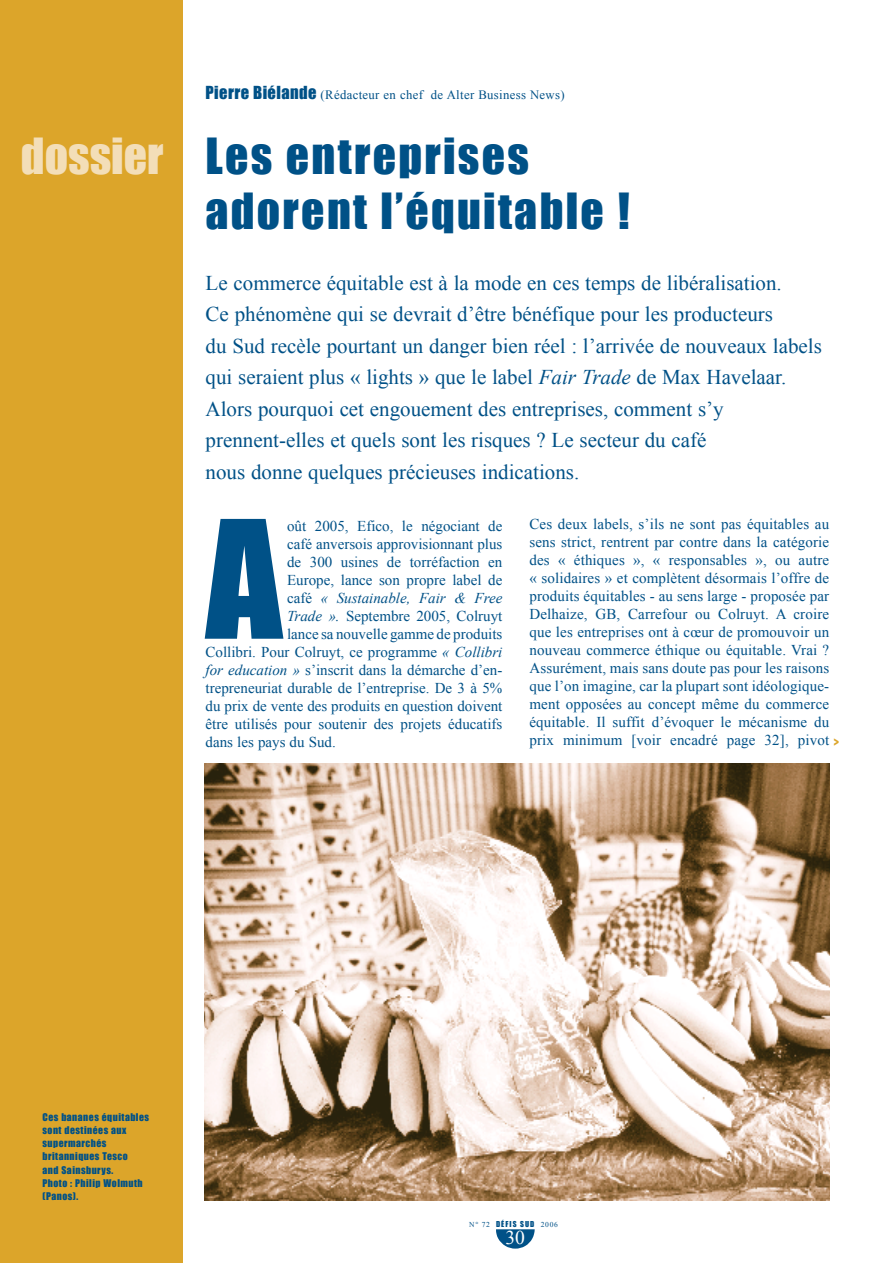
<style>
.page{position:relative;width:893px;height:1263px;background:#fff}
.page>*{position:absolute;margin:0;border:0;box-sizing:border-box;transform-origin:0 0}
.t1{font:151.5px "Impact";color:#005187}
.t2{font:45.75px/54.9px "Impact";letter-spacing:.05em;color:#005187}
.t3{font:45.75px "Impact";color:#f3deb8}
.t4{font:21px/31.5px "Times New Roman";color:#005187}
.t5{font:19.5px "Times New Roman";color:#fff}
.t6{font:15px/18px "Times New Roman";letter-spacing:.01em;color:#005187}
.t7{font:italic 15px "Times New Roman";color:#005187}
.t8{font:12.75px "Times New Roman";letter-spacing:.025em;color:#005187}
.t9{font:9.75px/13.2px "Impact";letter-spacing:.05em;color:#005187}
.t10{font:7.5px "Times New Roman";letter-spacing:.09em;color:#005187}
.s1{font-family:"Impact";font-size:16.5px}
.s2{font-style:italic}
.s3{font-style:normal}
.s4{font-family:"Impact";color:#dca52a}
.s5{font-family:"Impact"}
</style>
<div class="page">
<svg style="left:496px;top:1229px;width:39px;height:19px"></svg>
<div style="left:0;top:0;width:183px;height:1263px;background:#dca52a"></div>
<img style="left:204px;top:764px;width:625px;height:436px">
<h2 class="t3" style="left:21px;top:128px;width:144px">dossier</h2>
<p class="t8" style="left:206px;top:87px;width:361px"><span class="s1">Pierre Biélande</span> (Rédacteur en chef de Alter Business News)</p>
<h2 class="t2" style="left:206px;top:128px;width:426px">Les entreprises adorent l’équitable !</h2>
<p class="t4" style="left:206px;top:267px;width:618px">Le commerce équitable est à la mode en ces temps de libéralisation.<br>Ce phénomène qui se devrait d’être bénéfique pour les producteurs<br>du Sud recèle pourtant un danger bien réel : l’arrivée de nouveaux labels qui seraient plus « lights » que le label <span class="s2">Fair Trade</span> de Max Havelaar.<br>Alors pourquoi cet engouement des entreprises, comment s’y prennent-elles et quels sont les risques ? Le secteur du café<br>nous donne quelques précieuses indications.</p>
<h1 class="t1" style="left:206px;top:486px;width:78px">A</h1>
<p class="t6" style="left:287px;top:516px;width:217px">oût 2005, Efico, le négociant de</p>
<p class="t6" style="left:287px;top:534px;width:217px">café anversois approvisionnant plus</p>
<p class="t6" style="left:287px;top:552px;width:217px">de 300 usines de torréfaction en</p>
<p class="t6" style="left:287px;top:570px;width:217px">Europe, lance son propre label de</p>
<p class="t7" style="left:287px;top:589px;width:217px"><span class="s3">café</span> « Sustainable, Fair &amp; Free</p>
<p class="t6" style="left:287px;top:606px;width:217px"><span class="s2">Trade ».</span> Septembre 2005, Colruyt</p>
<p class="t6" style="left:287px;top:624px;width:217px">lance sa nouvelle gamme de produits</p>
<p class="t6" style="left:206px;top:642px;width:298px">Collibri. Pour Colruyt, ce programme <span class="s2">« Collibri</span></p>
<p class="t6" style="left:206px;top:660px;width:298px"><span class="s2">for education »</span> s’inscrit dans la démarche d’en-</p>
<p class="t6" style="left:206px;top:678px;width:298px">trepreneuriat durable de l’entreprise. De 3 à 5%</p>
<p class="t6" style="left:206px;top:696px;width:298px">du prix de vente des produits en question doivent</p>
<p class="t6" style="left:206px;top:714px;width:298px">être utilisés pour soutenir des projets éducatifs</p>
<p class="t6" style="left:206px;top:732px;width:132px">dans les pays du Sud.</p>
<p class="t6" style="left:529px;top:515px;width:311px">Ces deux labels, s’ils ne sont pas équitables au sens strict, rentrent par contre dans la catégorie des « éthiques », « responsables », ou autre « solidaires » et complètent désormais l’offre de produits équitables - au sens large - proposée par Delhaize, GB, Carrefour ou Colruyt. A croire que les entreprises ont à cœur de promouvoir un nouveau commerce éthique ou équitable. Vrai ?<br>Assurément, mais sans doute pas pour les raisons que l’on imagine, car la plupart sont idéologique&shy;ment opposées au concept même du commerce équitable. Il suffit d’évoquer le mécanisme du prix minimum [voir encadré page 32], pivot <span class="s4">&gt;</span></p>
<p class="t9" style="left:43px;top:1110px;width:108px">Ces bananes équitables sont destinées aux supermarchés britanniques Tesco<br>and Sainsburys.<br>Photo : Philip Wolmuth (Panos).</p>
<p class="t10" style="left:469px;top:1220px;width:90px">N° 72 <span class="s5">DÉFIS SUD</span> 2006</p>
<h3 class="t5" style="left:505px;top:1226px;width:21px">30</h3>
</div>
